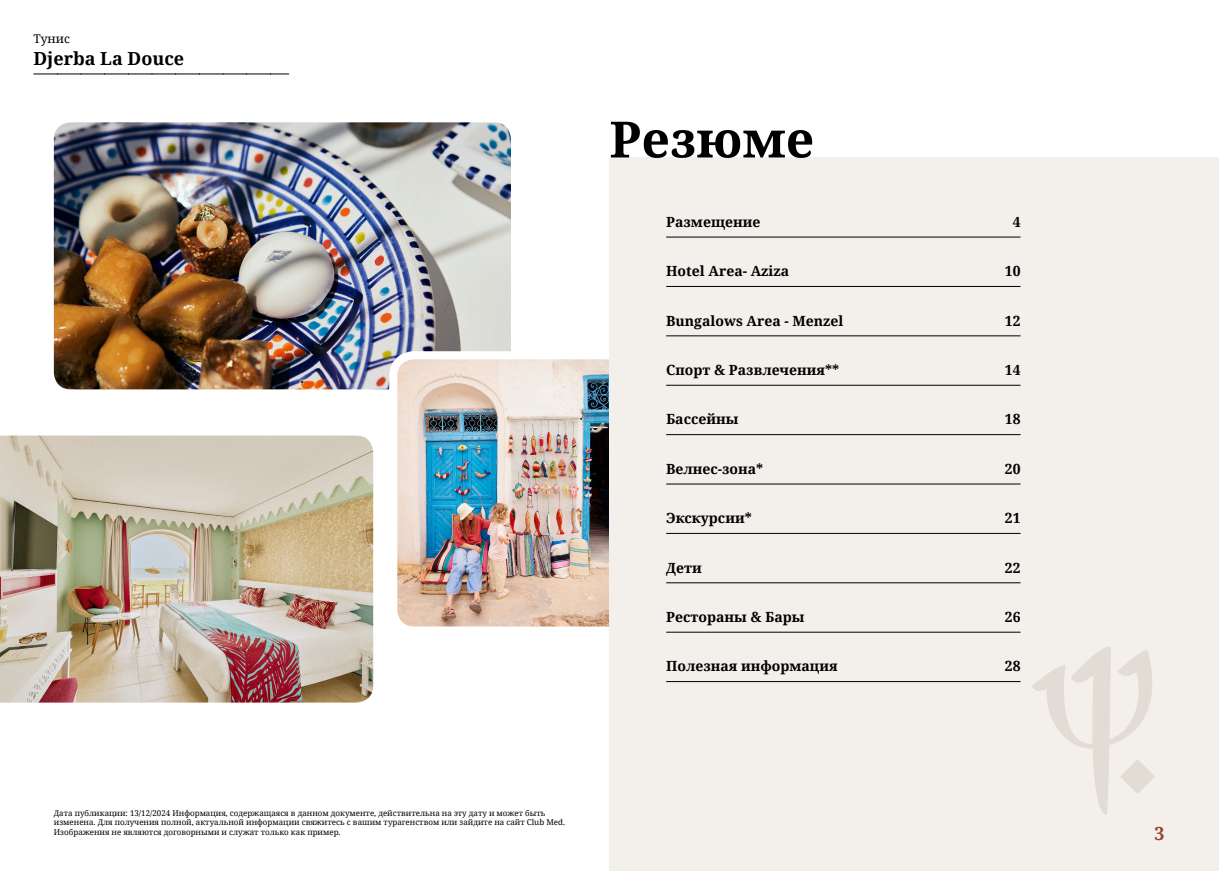
<style>
.page{position:relative;width:1219px;height:871px;background:#fff}
.page>*{position:absolute;margin:0;border:0;box-sizing:border-box;transform-origin:0 0}
.t1{font:700 50px "Noto Serif";color:#000}
.t2{font:700 18px "Noto Serif";color:#000}
.t3{font:700 18px "Noto Serif";color:#9d432c}
.t4{font:700 14px "Noto Serif";color:#000}
.t5{font:12px "Noto Serif";color:#000}
.t6{font:8px/9.6px "Noto Serif";color:#000}
</style>
<div class="page">
<img style="left:54px;top:122px;width:457px;height:267px">
<img style="left:0;top:435px;width:373px;height:267px">
<img style="left:385px;top:347px;width:224px;height:280px">
<svg style="left:34px;top:74px;width:255px;height:1px"></svg>
<div style="left:609px;top:157px;width:610px;height:713px;background:#f3f0ec"></div>
<svg style="left:1032px;top:646px;width:123px;height:169px"></svg>
<hr style="left:666px;top:236px;width:354px;height:1px;background:#000">
<hr style="left:666px;top:286px;width:354px;height:1px;background:#000">
<hr style="left:666px;top:335px;width:354px;height:1px;background:#000">
<hr style="left:666px;top:385px;width:354px;height:1px;background:#000">
<hr style="left:666px;top:434px;width:354px;height:1px;background:#000">
<hr style="left:666px;top:483px;width:354px;height:1px;background:#000">
<hr style="left:666px;top:533px;width:354px;height:1px;background:#000">
<hr style="left:666px;top:582px;width:354px;height:1px;background:#000">
<hr style="left:666px;top:631px;width:354px;height:1px;background:#000">
<hr style="left:666px;top:681px;width:354px;height:1px;background:#000">
<h3 class="t5" style="left:33px;top:30px;width:38px">Тунис</h3>
<h2 class="t2" style="left:33px;top:45px;width:152px">Djerba La Douce</h2>
<h1 class="t1" style="left:609px;top:104px;width:206px">Резюме</h1>
<h3 class="t4" style="left:666px;top:212px;width:96px">Размещение</h3>
<h3 class="t4" style="left:1013px;top:212px;width:9px">4</h3>
<h3 class="t4" style="left:666px;top:261px;width:125px">Hotel Area- Aziza</h3>
<h3 class="t4" style="left:1005px;top:261px;width:17px">10</h3>
<h3 class="t4" style="left:666px;top:310px;width:179px">Bungalows Area - Menzel</h3>
<h3 class="t4" style="left:1005px;top:310px;width:17px">12</h3>
<h3 class="t4" style="left:666px;top:360px;width:174px">Спорт &amp; Развлечения**</h3>
<h3 class="t4" style="left:1005px;top:360px;width:17px">14</h3>
<h3 class="t4" style="left:666px;top:409px;width:74px">Бассейны</h3>
<h3 class="t4" style="left:1005px;top:409px;width:17px">18</h3>
<h3 class="t4" style="left:666px;top:458px;width:99px">Велнес-зона*</h3>
<h3 class="t4" style="left:1005px;top:458px;width:17px">20</h3>
<h3 class="t4" style="left:666px;top:508px;width:87px">Экскурсии*</h3>
<h3 class="t4" style="left:1005px;top:508px;width:17px">21</h3>
<h3 class="t4" style="left:666px;top:557px;width:37px">Дети</h3>
<h3 class="t4" style="left:1005px;top:557px;width:17px">22</h3>
<h3 class="t4" style="left:666px;top:606px;width:140px">Рестораны &amp; Бары</h3>
<h3 class="t4" style="left:1005px;top:606px;width:17px">26</h3>
<h3 class="t4" style="left:666px;top:656px;width:173px">Полезная информация</h3>
<h3 class="t4" style="left:1005px;top:656px;width:17px">28</h3>
<p class="t6" style="left:54px;top:807px;width:513px">Дата публикации: 13/12/2024 Информация, содержащаяся в данном документе, действительна на эту дату и может быть изменена. Для получения полной, актуальной информации свяжитесь с вашим турагенством или зайдите на сайт Club Med.<br>Изображения не являются договорными и служат только как пример.</p>
<h2 class="t3" style="left:1154px;top:820px;width:12px">3</h2>
</div>
